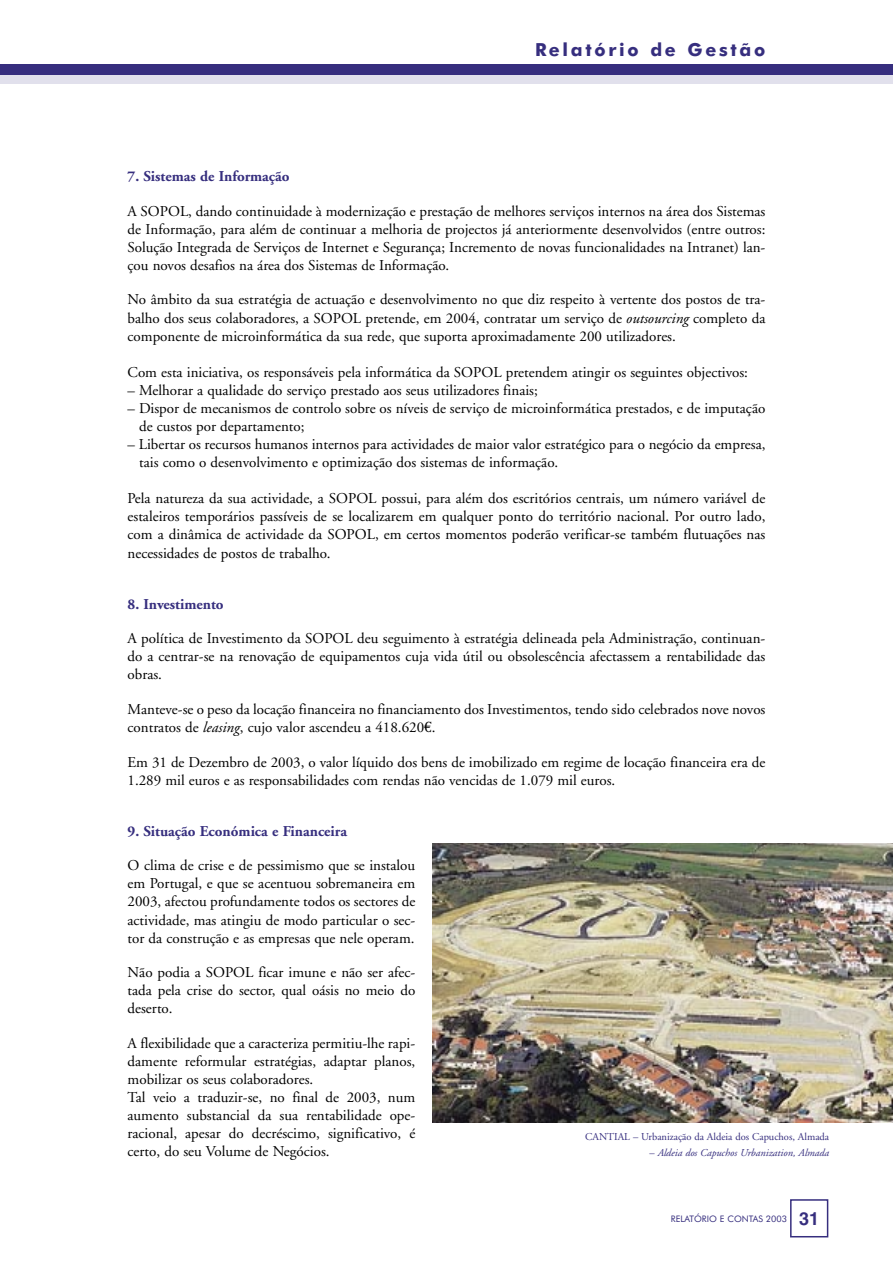
<style>
.page{position:relative;width:893px;height:1263px;background:#fff}
.page>*{position:absolute;margin:0;border:0;box-sizing:border-box;transform-origin:0 0}
.t1{font:700 18px "Futura BT";letter-spacing:.15em;color:#362e7e}
.t2{font:15px/18px "Adobe Garamond";color:#000;text-align:justify}
.t3{font:700 15px "Adobe Garamond";color:#362e7e}
.t4{font:10.5px "Adobe Garamond";color:#362e7e}
.t5{font:italic 10.5px "Adobe Garamond";color:#362e7e}
.t6{font:9px "Futura BT";color:#362e7e}
.s1{font-style:italic}
.s2{font-family:"Euro Serif"}
.s3{font-style:normal}
.s4{font-family:"Helvetica";font-weight:700;font-size:18px}
</style>
<div class="page">
<div style="left:0;top:74px;width:893px;height:10px;background:#e1e0ec"></div>
<div style="left:0;top:64px;width:893px;height:10px;background:#362e7e"></div>
<div style="left:790px;top:1199px;width:38px;height:38px;border:2px solid #362e7e"></div>
<img style="left:432px;top:844px;width:461px;height:279px">
<p class="t1" style="left:535px;top:39px;width:232px">Relatório de Gestão</p>
<p class="t3" style="left:128px;top:168px;width:163px">7. Sistemas de Informação</p>
<p class="t2" style="left:128px;top:202px;width:639px">A SOPOL, dando continuidade à modernização e prestação de melhores serviços internos na área dos Sistemas de Informação, para além de continuar a melhoria de projectos já anteriormente desenvolvidos (entre outros:<br>Solução Integrada de Serviços de Internet e Segurança; Incremento de novas funcionalidades na Intranet) lan&shy;çou novos desafios na área dos Sistemas de Informação.</p>
<p class="t2" style="left:128px;top:291px;width:639px">No âmbito da sua estratégia de actuação e desenvolvimento no que diz respeito à vertente dos postos de tra&shy;balho dos seus colaboradores, a SOPOL pretende, em 2004, contratar um serviço de <span class="s1">outsourcing</span> completo da componente de microinformática da sua rede, que suporta aproximadamente 200 utilizadores.</p>
<p class="t2" style="left:128px;top:363px;width:622px">Com esta iniciativa, os responsáveis pela informática da SOPOL pretendem atingir os seguintes objectivos:</p>
<p class="t2" style="left:128px;top:381px;width:412px">– Melhorar a qualidade do serviço prestado aos seus utilizadores finais;</p>
<p class="t2" style="left:139px;top:400px;width:628px;text-indent:-12px">– Dispor de mecanismos de controlo sobre os níveis de serviço de microinformática prestados, e de imputação de custos por departamento;</p>
<p class="t2" style="left:139px;top:436px;width:628px;text-indent:-12px">– Libertar os recursos humanos internos para actividades de maior valor estratégico para o negócio da empresa, tais como o desenvolvimento e optimização dos sistemas de informação.</p>
<p class="t2" style="left:128px;top:490px;width:639px">Pela natureza da sua actividade, a SOPOL possui, para além dos escritórios centrais, um número variável de estaleiros temporários passíveis de se localizarem em qualquer ponto do território nacional. Por outro lado, com a dinâmica de actividade da SOPOL, em certos momentos poderão verificar-se também flutuações nas necessidades de postos de trabalho.</p>
<p class="t3" style="left:128px;top:596px;width:98px">8. Investimento</p>
<p class="t2" style="left:128px;top:630px;width:639px">A política de Investimento da SOPOL deu seguimento à estratégia delineada pela Administração, continuan&shy;do a centrar-se na renovação de equipamentos cuja vida útil ou obsolescência afectassem a rentabilidade das obras.</p>
<p class="t2" style="left:128px;top:700px;width:639px">Manteve-se o peso da locação financeira no financiamento dos Investimentos, tendo sido celebrados nove novos contratos de <span class="s1">leasing</span>, cujo valor ascendeu a 418.620<span class="s2">€</span>.</p>
<p class="t2" style="left:128px;top:753px;width:639px">Em 31 de Dezembro de 2003, o valor líquido dos bens de imobilizado em regime de locação financeira era de<br>1.289 mil euros e as responsabilidades com rendas não vencidas de 1.079 mil euros.</p>
<p class="t3" style="left:128px;top:823px;width:221px">9. Situação Económica e Financeira</p>
<p class="t2" style="left:128px;top:857px;width:289px">O clima de crise e de pessimismo que se instalou em Portugal, e que se acentuou sobremaneira em 2003, afectou profundamente todos os sectores de actividade, mas atingiu de modo particular o sec&shy;tor da construção e as empresas que nele operam.</p>
<p class="t2" style="left:128px;top:964px;width:289px">Não podia a SOPOL ficar imune e não ser afec&shy;tada pela crise do sector, qual oásis no meio do deserto.</p>
<p class="t2" style="left:128px;top:1034px;width:289px;text-align:left">A flexibilidade que a caracteriza permitiu-lhe rapi&shy;damente reformular estratégias, adaptar planos, mobilizar os seus colaboradores.<br>Tal veio a traduzir-se, no final de 2003, num aumento substancial da sua rentabilidade ope&shy;racional, apesar do decréscimo, significativo, é certo, do seu Volume de Negócios.</p>
<p class="t4" style="left:585px;top:1130px;width:245px">CANTIAL – Urbanização da Aldeia dos Capuchos, Almada</p>
<p class="t5" style="left:649px;top:1147px;width:181px"><span class="s3">–</span> Aldeia dos Capuchos Urbanization, Almada</p>
<p class="t6" style="left:671px;top:1213px;width:150px">RELATÓRIO E CONTAS 2003 <span class="s4">31</span></p>
</div>
